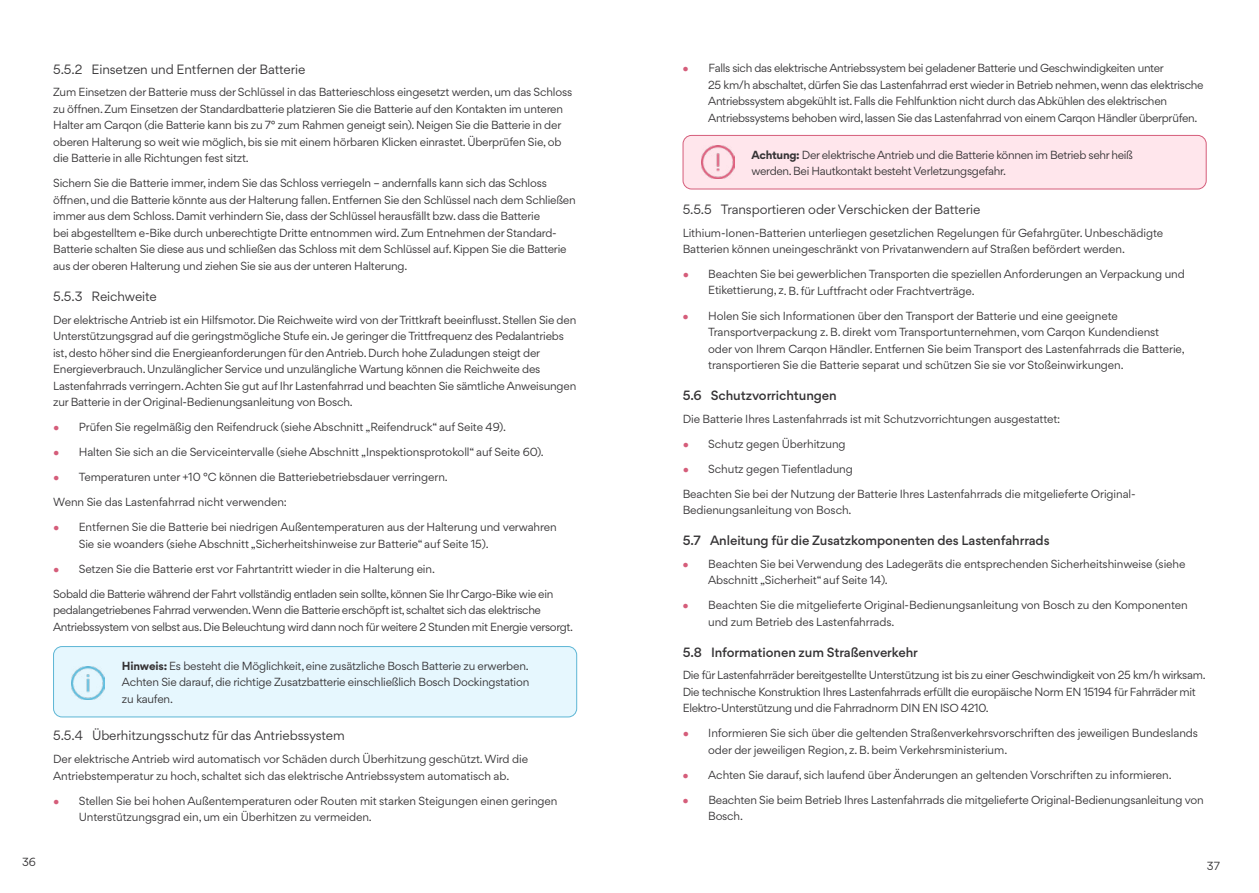
<style>
.page{position:relative;width:1259px;height:893px;background:#fff}
.page>*{position:absolute;margin:0;border:0;box-sizing:border-box;transform-origin:0 0}
.t1{font:12px "Gordita";letter-spacing:-.01em;color:#353335}
.t2{font:500 12px "Gordita";letter-spacing:-.01em;color:#353335}
.t3{font:10.5px/16.5px "Gordita";letter-spacing:-.02em;color:#353335}
.s1{font-family:"Arial";color:#d55d7a}
.s2{font-weight:700}
</style>
<div class="page">
<div style="left:54px;top:646px;width:523px;height:71px;background:#e6f7fe;border-radius:9px"></div>
<div style="left:53px;top:646px;width:524px;height:71px;border:1px solid #5db6d5;border-radius:9px"></div>
<img style="left:72px;top:666px;width:33px;height:33px">
<div style="left:683px;top:135px;width:523px;height:54px;background:#ffe6ec;border-radius:9px"></div>
<div style="left:682px;top:135px;width:524px;height:54px;border:1px solid #d55d7a;border-radius:9px"></div>
<img style="left:701px;top:146px;width:33px;height:33px">
<p class="t3" style="left:22px;top:853px;width:15px">36</p>
<p class="t1" style="left:53px;top:60px;width:254px">5.5.2 Einsetzen und Entfernen der Batterie</p>
<p class="t3" style="left:53px;top:84px;width:520px">Zum Einsetzen der Batterie muss der Schlüssel in das Batterieschloss eingesetzt werden, um das Schloss zu öffnen. Zum Einsetzen der Standardbatterie platzieren Sie die Batterie auf den Kontakten im unteren Halter am Carqon (die Batterie kann bis zu 7° zum Rahmen geneigt sein). Neigen Sie die Batterie in der oberen Halterung so weit wie möglich, bis sie mit einem hörbaren Klicken einrastet. Überprüfen Sie, ob die Batterie in alle Richtungen fest sitzt.</p>
<p class="t3" style="left:53px;top:175px;width:524px">Sichern Sie die Batterie immer, indem Sie das Schloss verriegeln – andernfalls kann sich das Schloss öffnen, und die Batterie könnte aus der Halterung fallen. Entfernen Sie den Schlüssel nach dem Schließen immer aus dem Schloss. Damit verhindern Sie, dass der Schlüssel herausfällt bzw. dass die Batterie<br>bei abgestelltem e-Bike durch unberechtigte Dritte entnommen wird. Zum Entnehmen der Standard-Batterie schalten Sie diese aus und schließen das Schloss mit dem Schlüssel auf. Kippen Sie die Batterie aus der oberen Halterung und ziehen Sie sie aus der unteren Halterung.</p>
<p class="t1" style="left:53px;top:287px;width:105px">5.5.3 Reichweite</p>
<p class="t3" style="left:53px;top:311px;width:525px">Der elektrische Antrieb ist ein Hilfsmotor. Die Reichweite wird von der Trittkraft beeinflusst. Stellen Sie den Unterstützungsgrad auf die geringstmögliche Stufe ein. Je geringer die Trittfrequenz des Pedalantriebs ist, desto höher sind die Energieanforderungen für den Antrieb. Durch hohe Zuladungen steigt der Energieverbrauch. Unzulänglicher Service und unzulängliche Wartung können die Reichweite des Lastenfahrrads verringern. Achten Sie gut auf Ihr Lastenfahrrad und beachten Sie sämtliche Anweisungen zur Batterie in der Original-Bedienungsanleitung von Bosch.</p>
<p class="t3" style="left:53px;top:419px;width:454px"><span class="s1">●</span> Prüfen Sie regelmäßig den Reifendruck (siehe Abschnitt „Reifendruck“ auf Seite 49).</p>
<p class="t3" style="left:53px;top:444px;width:492px"><span class="s1">●</span> Halten Sie sich an die Serviceintervalle (siehe Abschnitt „Inspektionsprotokoll“ auf Seite 60).</p>
<p class="t3" style="left:53px;top:469px;width:396px"><span class="s1">●</span> Temperaturen unter +10 °C können die Batteriebetriebsdauer verringern.</p>
<p class="t3" style="left:53px;top:494px;width:235px">Wenn Sie das Lastenfahrrad nicht verwenden:</p>
<p class="t3" style="left:79px;top:519px;width:479px;text-indent:-26px"><span class="s1">●</span> Entfernen Sie die Batterie bei niedrigen Außentemperaturen aus der Halterung und verwahren<br>Sie sie woanders (siehe Abschnitt „Sicherheitshinweise zur Batterie“ auf Seite 15).</p>
<p class="t3" style="left:53px;top:560px;width:383px"><span class="s1">●</span> Setzen Sie die Batterie erst vor Fahrtantritt wieder in die Halterung ein.</p>
<p class="t3" style="left:53px;top:585px;width:521px">Sobald die Batterie während der Fahrt vollständig entladen sein sollte, können Sie Ihr Cargo-Bike wie ein pedalangetriebenes Fahrrad verwenden. Wenn die Batterie erschöpft ist, schaltet sich das elektrische<br>Antriebssystem von selbst aus. Die Beleuchtung wird dann noch für weitere 2 Stunden mit Energie versorgt.</p>
<p class="t3" style="left:122px;top:657px;width:409px;text-align:justify"><span class="s2">Hinweis:</span> Es besteht die Möglichkeit, eine zusätzliche Bosch Batterie zu erwerben.<br>Achten Sie darauf, die richtige Zusatzbatterie einschließlich Bosch Dockingstation zu kaufen.</p>
<p class="t1" style="left:53px;top:727px;width:293px">5.5.4 Überhitzungsschutz für das Antriebssystem</p>
<p class="t3" style="left:53px;top:751px;width:476px">Der elektrische Antrieb wird automatisch vor Schäden durch Überhitzung geschützt. Wird die<br>Antriebstemperatur zu hoch, schaltet sich das elektrische Antriebssystem automatisch ab.</p>
<p class="t3" style="left:79px;top:792px;width:480px;text-indent:-26px"><span class="s1">●</span> Stellen Sie bei hohen Außentemperaturen oder Routen mit starken Steigungen einen geringen<br>Unterstützungsgrad ein, um ein Überhitzen zu vermeiden.</p>
<p class="t3" style="left:708px;top:60px;width:497px;text-indent:-26px"><span class="s1">●</span> Falls sich das elektrische Antriebssystem bei geladener Batterie und Geschwindigkeiten unter<br>25 km/h abschaltet, dürfen Sie das Lastenfahrrad erst wieder in Betrieb nehmen, wenn das elektrische Antriebssystem abgekühlt ist. Falls die Fehlfunktion nicht durch das Abkühlen des elektrischen Antriebssystems behoben wird, lassen Sie das Lastenfahrrad von einem Carqon Händler überprüfen.</p>
<p class="t3" style="left:751px;top:146px;width:383px"><span class="s2">Achtung:</span> Der elektrische Antrieb und die Batterie können im Betrieb sehr heiß werden. Bei Hautkontakt besteht Verletzungsgefahr.</p>
<p class="t1" style="left:682px;top:200px;width:299px">5.5.5 Transportieren oder Verschicken der Batterie</p>
<p class="t3" style="left:682px;top:224px;width:482px">Lithium-Ionen-Batterien unterliegen gesetzlichen Regelungen für Gefahrgüter. Unbeschädigte<br>Batterien können uneingeschränkt von Privatanwendern auf Straßen befördert werden.</p>
<p class="t3" style="left:708px;top:266px;width:478px;text-indent:-26px"><span class="s1">●</span> Beachten Sie bei gewerblichen Transporten die speziellen Anforderungen an Verpackung und<br>Etikettierung, z. B. für Luftfracht oder Frachtverträge.</p>
<p class="t3" style="left:708px;top:307px;width:478px;text-indent:-26px"><span class="s1">●</span> Holen Sie sich Informationen über den Transport der Batterie und eine geeignete Transportverpackung z. B. direkt vom Transportunternehmen, vom Carqon Kundendienst oder von Ihrem Carqon Händler. Entfernen Sie beim Transport des Lastenfahrrads die Batterie, transportieren Sie die Batterie separat und schützen Sie sie vor Stoßeinwirkungen.</p>
<p class="t2" style="left:682px;top:386px;width:156px">5.6 Schutzvorrichtungen</p>
<p class="t3" style="left:682px;top:410px;width:379px">Die Batterie Ihres Lastenfahrrads ist mit Schutzvorrichtungen ausgestattet:</p>
<p class="t3" style="left:682px;top:435px;width:164px"><span class="s1">●</span> Schutz gegen Überhitzung</p>
<p class="t3" style="left:682px;top:460px;width:172px"><span class="s1">●</span> Schutz gegen Tiefentladung</p>
<p class="t3" style="left:682px;top:485px;width:455px">Beachten Sie bei der Nutzung der Batterie Ihres Lastenfahrrads die mitgelieferte Original-<br>Bedienungsanleitung von Bosch.</p>
<p class="t2" style="left:682px;top:531px;width:368px">5.7 Anleitung für die Zusatzkomponenten des Lastenfahrrads</p>
<p class="t3" style="left:708px;top:555px;width:479px;text-indent:-26px"><span class="s1">●</span> Beachten Sie bei Verwendung des Ladegeräts die entsprechenden Sicherheitshinweise (siehe<br>Abschnitt „Sicherheit“ auf Seite 14).</p>
<p class="t3" style="left:708px;top:597px;width:481px;text-indent:-26px"><span class="s1">●</span> Beachten Sie die mitgelieferte Original-Bedienungsanleitung von Bosch zu den Komponenten und zum Betrieb des Lastenfahrrads.</p>
<p class="t2" style="left:682px;top:643px;width:237px">5.8 Informationen zum Straßenverkehr</p>
<p class="t3" style="left:682px;top:667px;width:524px">Die für Lastenfahrräder bereitgestellte Unterstützung ist bis zu einer Geschwindigkeit von 25 km/h wirksam.<br>Die technische Konstruktion Ihres Lastenfahrrads erfüllt die europäische Norm EN 15194 für Fahrräder mit<br>Elektro-Unterstützung und die Fahrradnorm DIN EN ISO 4210.</p>
<p class="t3" style="left:708px;top:725px;width:491px;text-indent:-26px"><span class="s1">●</span> Informieren Sie sich über die geltenden Straßenverkehrsvorschriften des jeweiligen Bundeslands oder der jeweiligen Region, z. B. beim Verkehrsministerium.</p>
<p class="t3" style="left:682px;top:766px;width:490px"><span class="s1">●</span> Achten Sie darauf, sich laufend über Änderungen an geltenden Vorschriften zu informieren.</p>
<p class="t3" style="left:708px;top:791px;width:497px;text-indent:-26px"><span class="s1">●</span> Beachten Sie beim Betrieb Ihres Lastenfahrrads die mitgelieferte Original-Bedienungsanleitung von<br>Bosch.</p>
<p class="t3" style="left:1207px;top:857px;width:14px">37</p>
</div>
